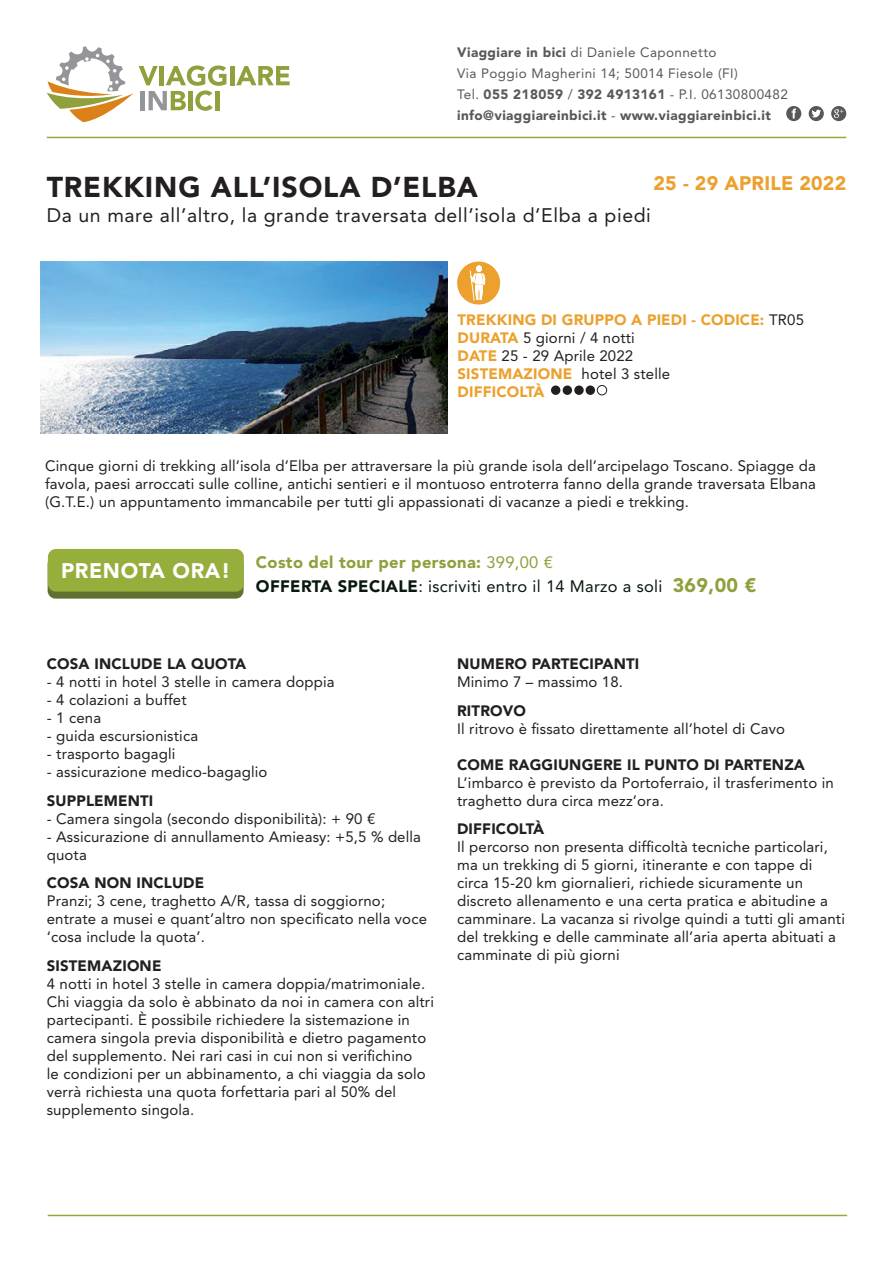
<style>
.page{position:relative;width:893px;height:1263px;background:#fff}
.page>*{position:absolute;margin:0;border:0;box-sizing:border-box;transform-origin:0 0}
.t1{font:900 28.5px "Avenir LT Std";letter-spacing:.03em;color:#231f20}
.t2{font:900 21px "Avenir LT Std";letter-spacing:.03em;color:#fff}
.t3{font:19.5px "Avenir LT Std";letter-spacing:.03em;color:#231f20}
.t4{font:900 19.5px "Avenir LT Std";letter-spacing:.01em;color:#eca02d}
.t5{font:16.5px/23.4px "Avenir LT Std";letter-spacing:.02em;color:#0a180d}
.t6{font:15px/18px "Avenir LT Std";letter-spacing:.01em;color:#231f20}
.t7{font:900 15px "Avenir LT Std";letter-spacing:.01em;color:#231f20}
.t8{font:900 15px/18px "Avenir LT Std";letter-spacing:.01em;color:#eca02d}
.t9{font:900 13.5px/21px "Avenir LT Std";letter-spacing:.03em;color:#57585a}
.s1{font-weight:400}
.s2{font-weight:400;color:#231f20}
.s3{font-weight:900;color:#8fa03c}
.s4{color:#8fa03c}
.s5{font-weight:900}
.s6{font-weight:900;font-size:19.5px;color:#8fa03c}
</style>
<div class="page">
<hr style="left:48px;top:1215px;width:799px;height:1px;background:#97a840">
<hr style="left:47px;top:137px;width:799px;height:1px;background:#97a840">
<svg style="left:47px;top:46px;width:86px;height:76px"></svg>
<hr style="left:230px;top:66px;width:4px;height:19px;background:#8fa03c">
<svg style="left:236px;top:66px;width:54px;height:19px"></svg>
<svg style="left:139px;top:66px;width:87px;height:45px"></svg>
<hr style="left:215px;top:91px;width:4px;height:19px;background:#8fa03c">
<svg style="left:786px;top:106px;width:15px;height:15px"></svg>
<svg style="left:809px;top:106px;width:15px;height:15px"></svg>
<svg style="left:831px;top:106px;width:15px;height:15px"></svg>
<img style="left:40px;top:261px;width:408px;height:173px">
<div style="left:551px;top:385px;width:9px;height:10px;background:#231f20;border-radius:50%"></div>
<div style="left:563px;top:385px;width:9px;height:10px;background:#231f20;border-radius:50%"></div>
<div style="left:574px;top:385px;width:10px;height:10px;background:#231f20;border-radius:50%"></div>
<div style="left:597px;top:385px;width:10px;height:10px;border:1px solid #231f20;border-radius:50%"></div>
<div style="left:48px;top:556px;width:196px;height:43px;background:#617030;border-radius:8px"></div>
<div style="left:48px;top:549px;width:196px;height:43px;background:#95ae3c;border-radius:8px"></div>
<div style="left:586px;top:385px;width:9px;height:10px;background:#231f20;border-radius:50%"></div>
<svg style="left:457px;top:261px;width:43px;height:43px"></svg>
<p class="t9" style="left:457px;top:42px;width:332px">Viaggiare in bici <span class="s1">di Daniele Caponnetto<br>Via Poggio Magherini 14; 50014 Fiesole (FI)<br>Tel.</span> 055 218059 <span class="s1">/</span> 392 4913161 <span class="s1">- P.I. 06130800482 </span>info@viaggiareinbici.it <span class="s1">-</span> www.viaggiareinbici.it</p>
<h3 class="t4" style="left:654px;top:171px;width:194px">25 - 29 APRILE 2022</h3>
<h1 class="t1" style="left:47px;top:169px;width:433px">TREKKING ALL’ISOLA D’ELBA</h1>
<h3 class="t3" style="left:47px;top:204px;width:606px">Da un mare all’altro, la grande traversata dell’isola d’Elba a piedi</h3>
<p class="t8" style="left:458px;top:310px;width:348px">TREKKING DI GRUPPO A PIEDI - CODICE: <span class="s2">TR05<br></span>DURATA <span class="s2">5 giorni / 4 notti<br></span>DATE <span class="s2">25 - 29 Aprile 2022<br></span>SISTEMAZIONE <span class="s2">hotel 3 stelle<br></span>DIFFICOLTÀ</p>
<p class="t6" style="left:45px;top:457px;width:772px;text-align:justify">Cinque giorni di trekking all’isola d’Elba per attraversare la più grande isola dell’arcipelago Toscano. Spiagge da favola, paesi arroccati sulle colline, antichi sentieri e il montuoso entroterra fanno della grande traversata Elbana (G.T.E.) un appuntamento immancabile per tutti gli appassionati di vacanze a piedi e trekking.</p>
<h2 class="t2" style="left:61px;top:558px;width:171px">PRENOTA ORA!</h2>
<p class="t5" style="left:256px;top:551px;width:502px"><span class="s3">Costo del tour per persona:</span> <span class="s4">399,00 €<br></span><span class="s5">OFFERTA SPECIALE</span>: iscriviti entro il 14 Marzo a soli <span class="s6">369,00 €</span></p>
<p class="t7" style="left:47px;top:655px;width:201px">COSA INCLUDE LA QUOTA</p>
<p class="t6" style="left:47px;top:673px;width:289px">- 4 notti in hotel 3 stelle in camera doppia</p>
<p class="t6" style="left:47px;top:691px;width:141px">- 4 colazioni a buffet</p>
<p class="t6" style="left:47px;top:709px;width:56px">- 1 cena</p>
<p class="t6" style="left:47px;top:727px;width:153px">- guida escursionistica</p>
<p class="t6" style="left:47px;top:745px;width:130px">- trasporto bagagli</p>
<p class="t6" style="left:47px;top:763px;width:222px">- assicurazione medico-bagaglio</p>
<p class="t7" style="left:47px;top:792px;width:108px">SUPPLEMENTI</p>
<p class="t6" style="left:47px;top:810px;width:330px">- Camera singola (secondo disponibilità): + 90 €</p>
<p class="t6" style="left:47px;top:828px;width:376px">- Assicurazione di annullamento Amieasy: +5,5 % della quota</p>
<p class="t7" style="left:47px;top:874px;width:159px">COSA NON INCLUDE</p>
<p class="t6" style="left:47px;top:892px;width:382px">Pranzi; 3 cene, traghetto A/R, tassa di soggiorno; entrate a musei e quant’altro non specificato nella voce ‘cosa include la quota’.</p>
<p class="t7" style="left:47px;top:957px;width:116px">SISTEMAZIONE</p>
<p class="t6" style="left:47px;top:975px;width:389px">4 notti in hotel 3 stelle in camera doppia/matrimoniale.<br>Chi viaggia da solo è abbinato da noi in camera con altri partecipanti. È possibile richiedere la sistemazione in camera singola previa disponibilità e dietro pagamento del supplemento. Nei rari casi in cui non si verifichino<br>le condizioni per un abbinamento, a chi viaggia da solo verrà richiesta una quota forfettaria pari al 50% del supplemento singola.</p>
<p class="t7" style="left:457px;top:655px;width:184px">NUMERO PARTECIPANTI</p>
<p class="t6" style="left:457px;top:673px;width:167px">Minimo 7 – massimo 18.</p>
<p class="t7" style="left:457px;top:702px;width:70px">RITROVO</p>
<p class="t6" style="left:457px;top:720px;width:329px">Il ritrovo è fissato direttamente all’hotel di Cavo</p>
<p class="t7" style="left:457px;top:756px;width:349px">COME RAGGIUNGERE IL PUNTO DI PARTENZA</p>
<p class="t6" style="left:457px;top:774px;width:378px">L’imbarco è previsto da Portoferraio, il trasferimento in traghetto dura circa mezz’ora.</p>
<p class="t7" style="left:457px;top:820px;width:89px">DIFFICOLTÀ</p>
<p class="t6" style="left:457px;top:838px;width:389px">Il percorso non presenta difficoltà tecniche particolari, ma un trekking di 5 giorni, itinerante e con tappe di circa 15-20 km giornalieri, richiede sicuramente un discreto allenamento e una certa pratica e abitudine a camminare. La vacanza si rivolge quindi a tutti gli amanti del trekking e delle camminate all’aria aperta abituati a camminate di più giorni</p>
</div>
